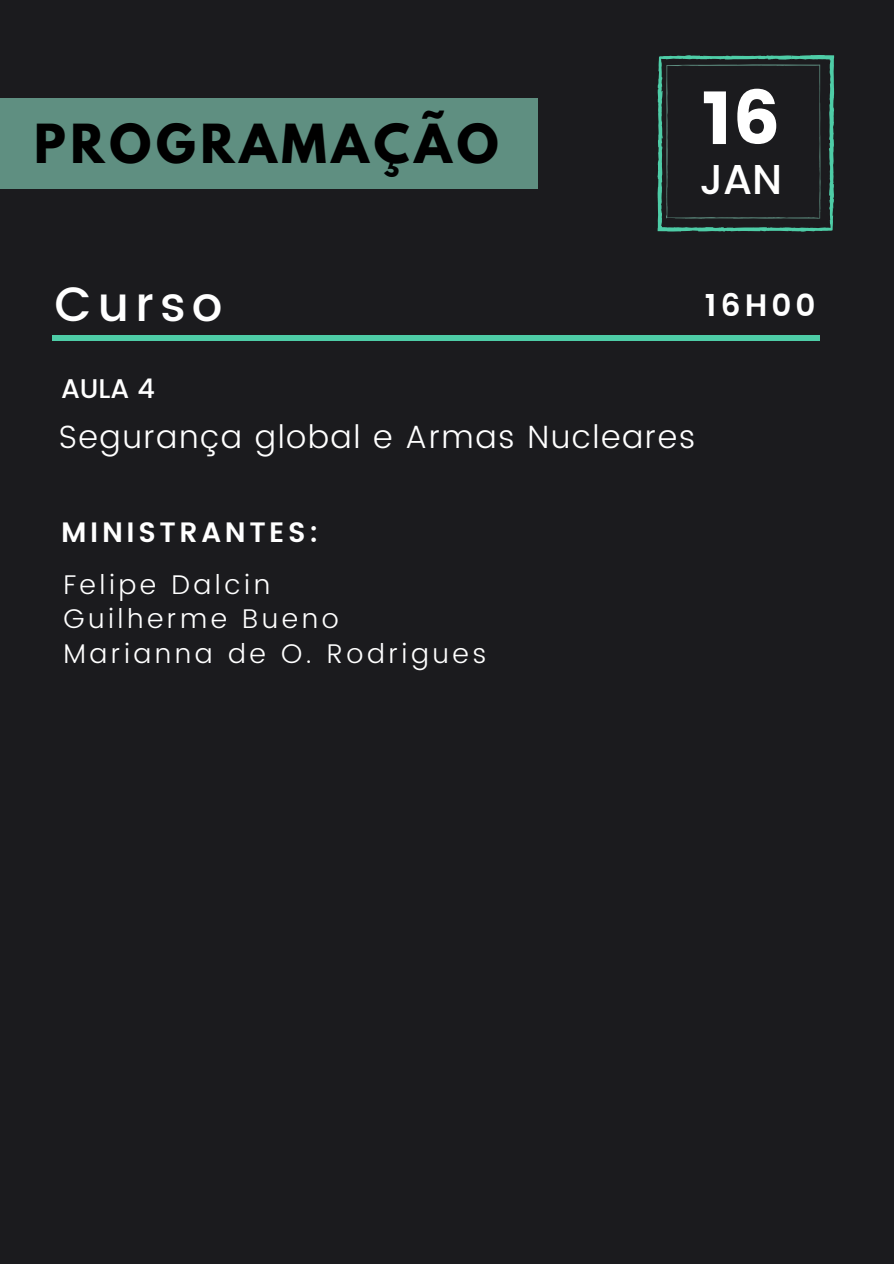
<style>
.page{position:relative;width:894px;height:1264px;background:#fff}
.page>*{position:absolute;margin:0;border:0;box-sizing:border-box;transform-origin:0 0}
.t1{font:74.1px "Poppins";color:#fff}
.t2{font:500 48px "Poppins";letter-spacing:.13em;color:#fff}
.t3{font:700 47.7px "League Spartan";letter-spacing:.1em;color:#000}
.t4{font:500 41.7px "Poppins";color:#fff}
.t5{font:300 32.1px "Poppins";letter-spacing:.045em;color:#fff}
.t6{font:600 31.05px "Poppins";letter-spacing:.13em;color:#fff}
.t7{font:600 28.05px "Poppins";letter-spacing:.13em;color:#fff}
.t8{font:300 27px "Poppins";letter-spacing:.13em;color:#fff}
.t9{font:500 27px "Poppins";color:#fff}
</style>
<div class="page">
<div style="left:0;top:0;width:893px;height:1263px;background:#1b1b1e"></div>
<hr style="left:52px;top:336px;width:767px;height:4px;background:#4ecda7">
<div style="left:0;top:98px;width:538px;height:91px;background:#5f8f81"></div>
<svg style="left:657px;top:55px;width:176px;height:177px"></svg>
<p class="t3" style="left:34px;top:120px;width:466px">PROGRAMAÇÃO</p>
<p class="t1" style="left:701px;top:75px;width:80px">16</p>
<p class="t4" style="left:699px;top:156px;width:84px">JAN</p>
<p class="t2" style="left:54px;top:277px;width:170px">Curso</p>
<p class="t6" style="left:704px;top:287px;width:112px">16H00</p>
<p class="t9" style="left:61px;top:373px;width:95px">AULA 4</p>
<p class="t5" style="left:59px;top:418px;width:638px">Segurança global e Armas Nucleares</p>
<p class="t7" style="left:61px;top:516px;width:258px">MINISTRANTES:</p>
<p class="t8" style="left:63px;top:568px;width:208px">Felipe Dalcin</p>
<p class="t8" style="left:63px;top:603px;width:277px">Guilherme Bueno</p>
<p class="t8" style="left:63px;top:638px;width:424px">Marianna de O. Rodrigues</p>
</div>
